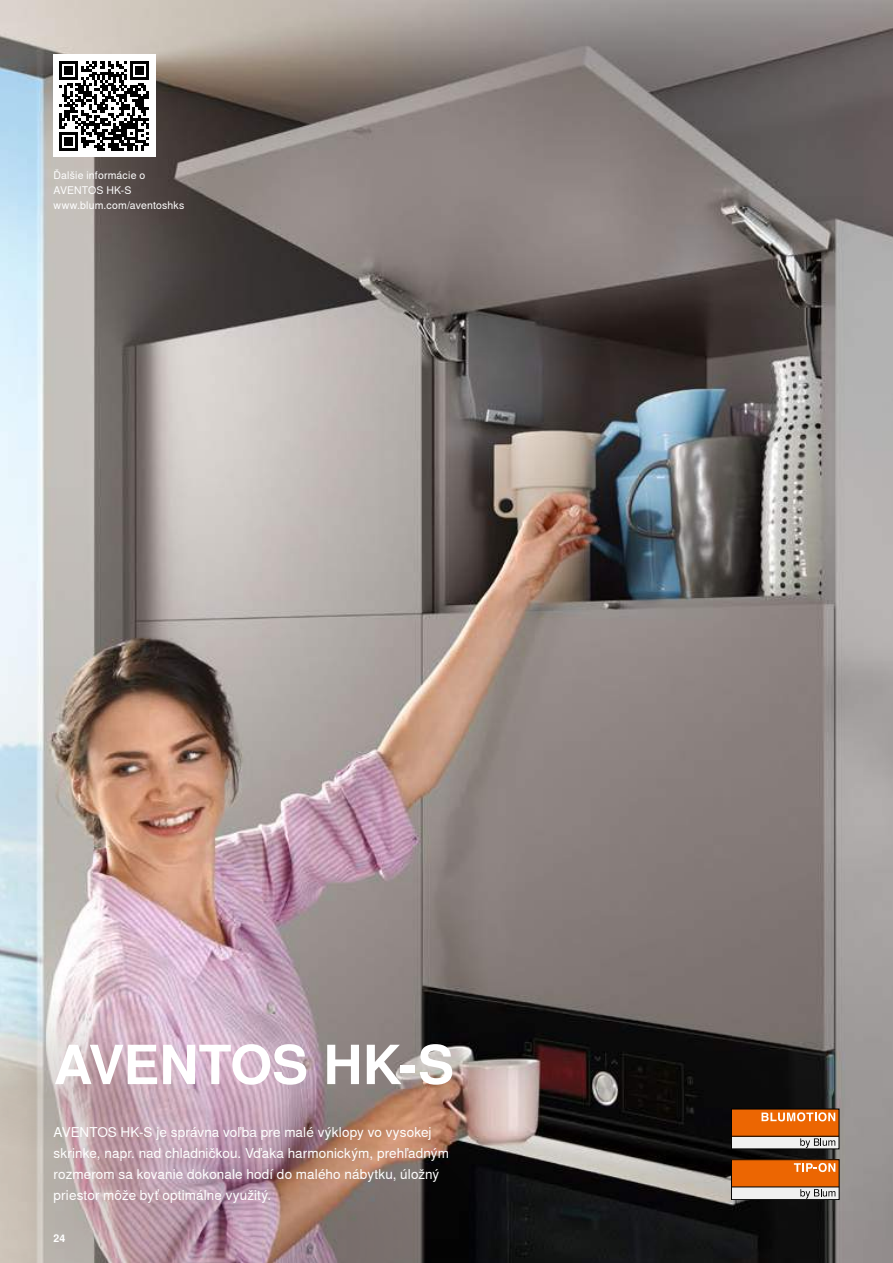
<style>
.page{position:relative;width:893px;height:1263px;background:#fff}
.page>*{position:absolute;margin:0;border:0;box-sizing:border-box;transform-origin:0 0}
.t1{font:700 54px "Nimbus Sans Global";letter-spacing:-.015em;color:#fff}
.t2{font:13.5px/21px "Nimbus Sans Global";letter-spacing:.01em;color:#fff}
.t3{font:10.5px/15px "Nimbus Sans Global";letter-spacing:.015em;color:#fff}
.t4{font:700 10.5px "Nimbus Sans Global";color:#fff}
</style>
<div class="page">
<img style="left:0;top:0;width:893px;height:1263px">
<img style="left:0;top:1001px;width:518px;height:262px">
<svg style="left:0;top:998px;width:170px;height:152px;background:#ccb9bf"></svg>
<div style="left:54px;top:54px;width:102px;height:102px;background:#fff"></div>
<svg style="left:59px;top:61px;width:90px;height:90px"></svg>
<div style="left:731px;top:1187px;width:108px;height:12px;background:#f0f0f0"></div>
<div style="left:731px;top:1160px;width:108px;height:27px;background:#ec6602"></div>
<hr style="left:731px;top:1187px;width:108px;height:1px;background:#000">
<div style="left:731px;top:1159px;width:108px;height:41px;border:1px solid #000"></div>
<svg style="left:794px;top:1163px;width:41px;height:9px"></svg>
<svg style="left:800px;top:1189px;width:35px;height:9px"></svg>
<div style="left:731px;top:1136px;width:108px;height:13px;background:#f0f0f0"></div>
<div style="left:731px;top:1109px;width:108px;height:27px;background:#ec6602"></div>
<hr style="left:731px;top:1136px;width:108px;height:1px;background:#000">
<svg style="left:762px;top:1112px;width:73px;height:9px"></svg>
<svg style="left:800px;top:1138px;width:35px;height:10px"></svg>
<p class="t3" style="left:54px;top:168px;width:132px">Ďalšie informácie o<br>AVENTOS HK-S www.blum.com/aventoshks</p>
<h1 class="t1" style="left:54px;top:1034px;width:402px">AVENTOS HK-S</h1>
<p class="t2" style="left:54px;top:1121px;width:397px">AVENTOS HK-S je správna voľba pre malé výklopy vo vysokej skrinke, napr. nad chladničkou. Vďaka harmonickým, prehľadným rozmerom sa kovanie dokonale hodí do malého nábytku, úložný priestor môže byť optimálne využitý.</p>
<p class="t4" style="left:54px;top:1232px;width:13px">24</p>
</div>
